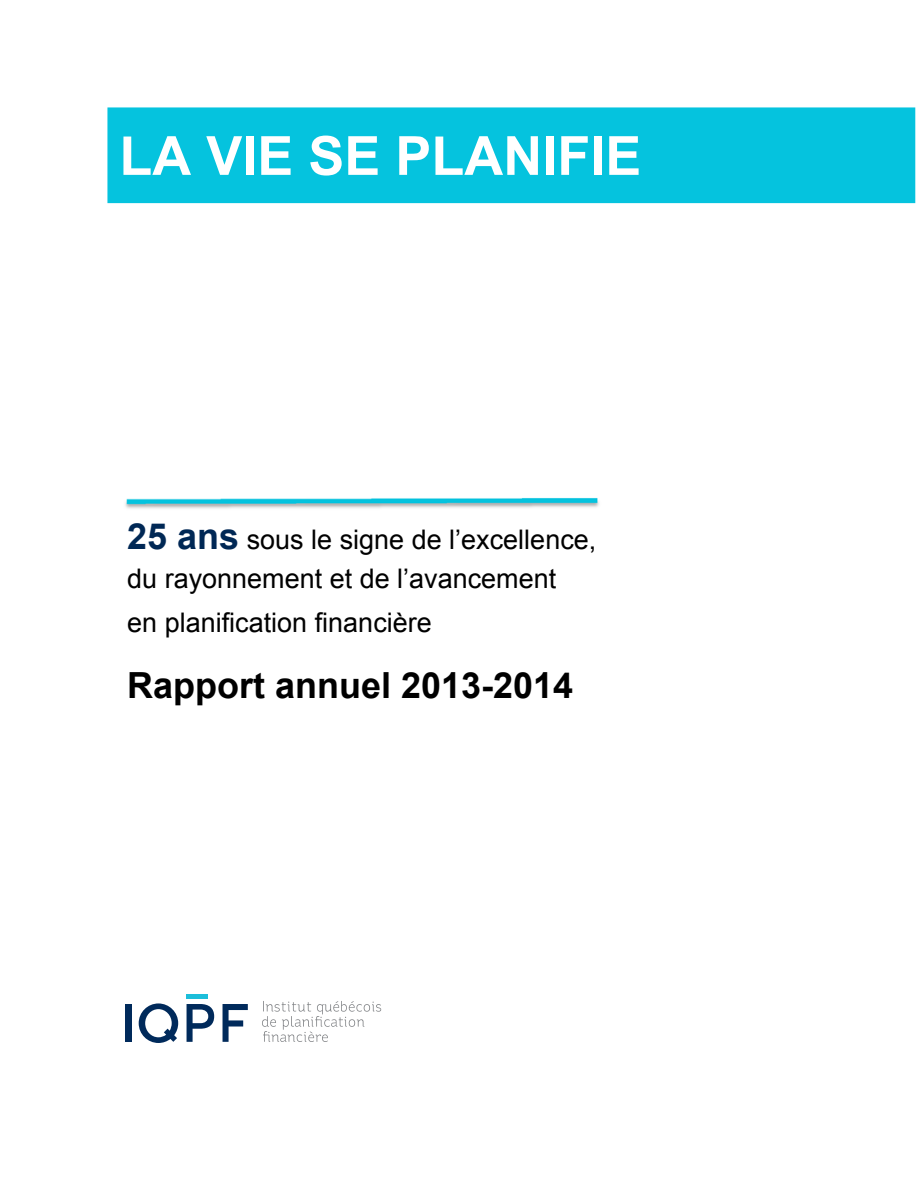
<style>
.page{position:relative;width:918px;height:1188px;background:#fff}
.page>*{position:absolute;margin:0;border:0;box-sizing:border-box;transform-origin:0 0}
.t1{font:700 54px "Arial";color:#fff}
.t2{font:700 36px "Arial";color:#000}
.t3{font:27px/39.2px "Arial";color:#000}
.s1{font-weight:700;font-size:36px;color:#002855}
</style>
<div class="page">
<img style="left:125px;top:498px;width:474px;height:11px">
<div style="left:107px;top:107px;width:808px;height:96px;background:#05c3de"></div>
<div style="left:125px;top:1004px;width:6px;height:38px;background:#002a5b"></div>
<svg style="left:223px;top:1004px;width:25px;height:38px"></svg>
<svg style="left:187px;top:1004px;width:27px;height:38px"></svg>
<div style="left:187px;top:994px;width:21px;height:5px;background:#1cbeda"></div>
<svg style="left:139px;top:1003px;width:39px;height:40px"></svg>
<svg style="left:262px;top:1001px;width:119px;height:41px"></svg>
<p class="t1" style="left:119px;top:120px;width:523px">LA VIE SE PLANIFIE</p>
<p class="t3" style="left:127px;top:521px;width:471px"><span class="s1">25 ans</span> sous le signe de l’excellence, du rayonnement et de l’avancement</p>
<p class="t3" style="left:127px;top:603px;width:306px">en planification financière</p>
<p class="t2" style="left:127px;top:661px;width:448px">Rapport annuel 2013-2014</p>
</div>
